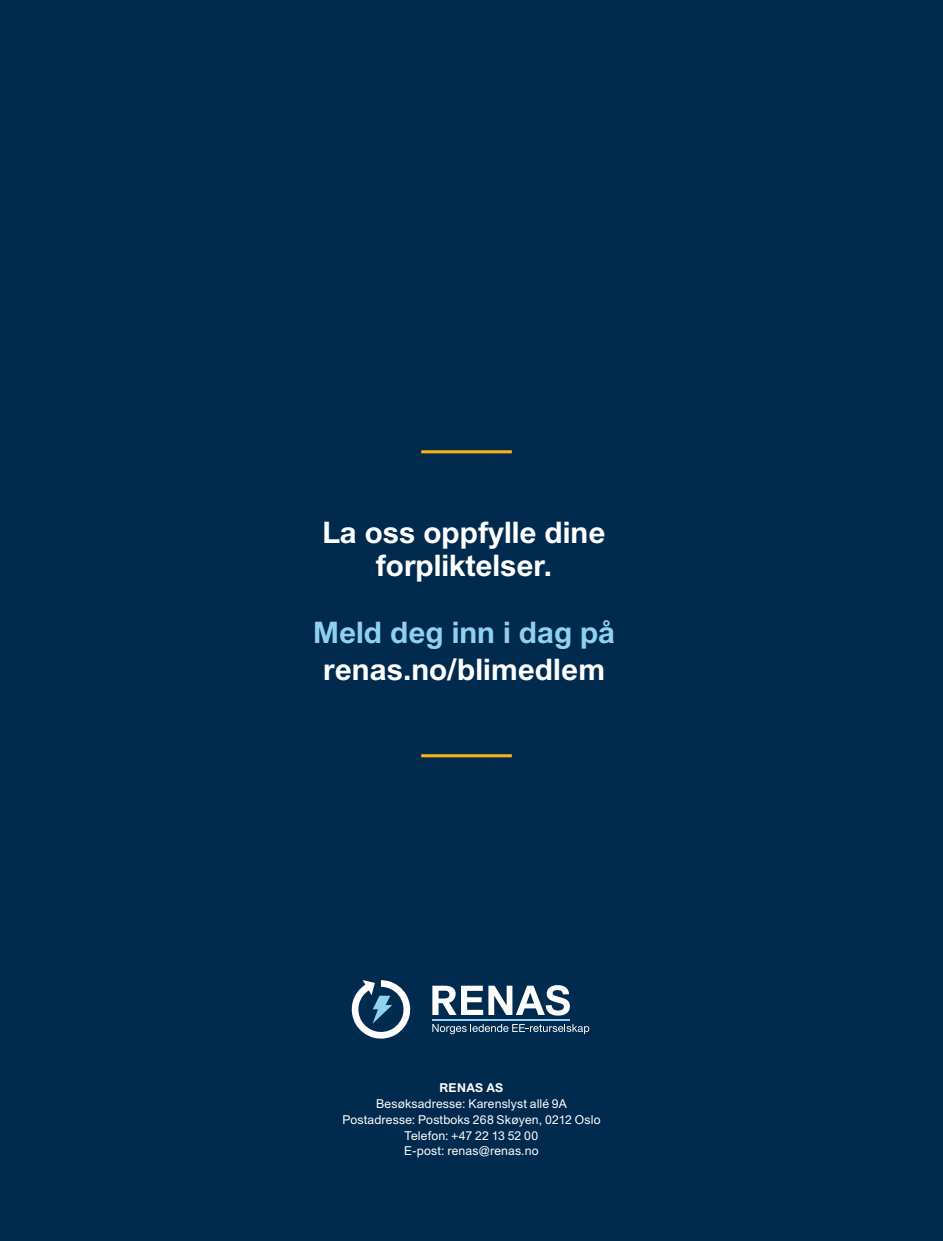
<style>
.page{position:relative;width:943px;height:1241px;background:#fff}
.page>*{position:absolute;margin:0;border:0;box-sizing:border-box;transform-origin:0 0}
.t1{font:700 29.75px/33.2px "Union";color:#fff;text-align:center}
.t2{font:700 29.75px "Union";color:#90d1f0}
.t3{font:12.25px/15.8px "Union";letter-spacing:.01em;color:#fff;text-align:center}
.t4{font:700 12.25px "Union";letter-spacing:.02em;color:#fff}
</style>
<div class="page">
<div style="left:0;top:0;width:943px;height:1240px;background:#002a4e"></div>
<hr style="left:421px;top:450px;width:91px;height:3px;background:#fcb017">
<hr style="left:421px;top:754px;width:91px;height:3px;background:#fcb017">
<svg style="left:351px;top:980px;width:60px;height:59px"></svg>
<svg style="left:432px;top:985px;width:138px;height:30px"></svg>
<hr style="left:432px;top:1018px;width:138px;height:1px;background:#90d1f0">
<svg style="left:432px;top:1024px;width:157px;height:10px"></svg>
<h1 class="t1" style="left:322px;top:515px;width:284px">La oss oppfylle dine forpliktelser.</h1>
<h1 class="t2" style="left:313px;top:614px;width:303px">Meld deg inn i dag på</h1>
<h1 class="t1" style="left:323px;top:652px;width:283px">renas.no/blimedlem</h1>
<p class="t4" style="left:439px;top:1080px;width:65px">RENAS AS</p>
<p class="t3" style="left:342px;top:1095px;width:260px">Besøksadresse: Karenslyst allé 9A<br>Postadresse: Postboks 268 Skøyen, 0212 Oslo<br>Telefon: +47 22 13 52 00<br>E-post: renas@renas.no</p>
</div>
